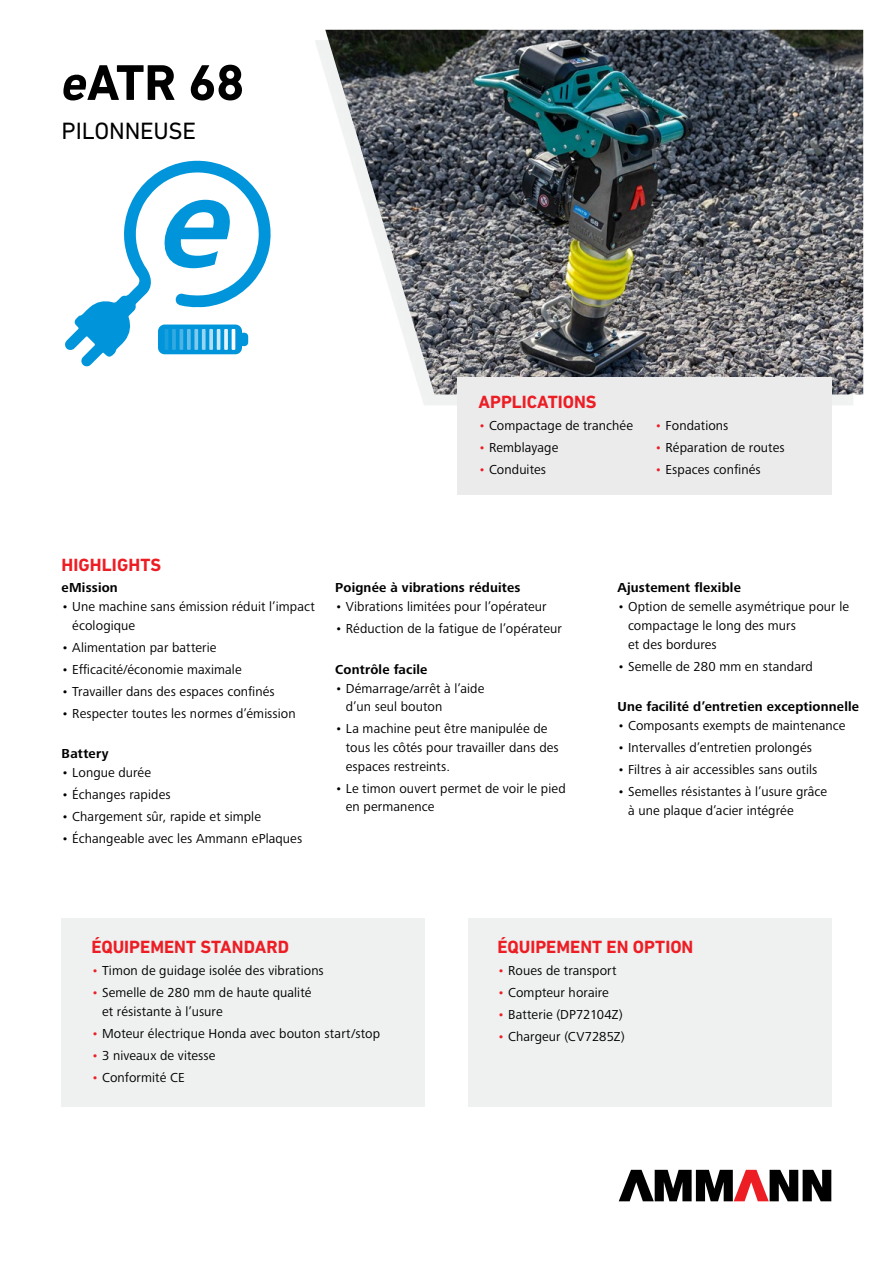
<style>
.page{position:relative;width:893px;height:1263px;background:#fff}
.page>*{position:absolute;margin:0;border:0;box-sizing:border-box;transform-origin:0 0}
.t1{font:700 51px "DIN Next LT Pro";color:#000}
.t2{font:24px "DIN Next LT Pro";letter-spacing:-.01em;color:#000}
.t3{font:700 18px "DIN Next LT Pro";color:#ed1d24}
.t4{font:13.5px/18.8px "Frutiger Next LTW1 G";letter-spacing:.01em;color:#000}
.t5{font:700 13.5px "Frutiger Next LTW1 G";letter-spacing:.015em;color:#000}
.s1{font-style:italic}
.s2{color:#ed1d24}
</style>
<div class="page">
<div style="left:315px;top:40px;width:538px;height:366px;background:#707575;opacity:.1"></div>
<img style="left:325px;top:30px;width:538px;height:364px">
<svg style="left:65px;top:160px;width:206px;height:207px"></svg>
<svg style="left:619px;top:1170px;width:212px;height:31px"></svg>
<div style="left:457px;top:377px;width:374px;height:118px;background:#ebebec"></div>
<div style="left:62px;top:918px;width:363px;height:189px;background:#eff0f0"></div>
<div style="left:468px;top:918px;width:363px;height:189px;background:#eff0f0"></div>
<h1 class="t1" style="left:62px;top:53px;width:184px"><span class="s1">e</span>ATR 68</h1>
<h2 class="t2" style="left:62px;top:117px;width:136px">PILONNEUSE</h2>
<h3 class="t3" style="left:478px;top:391px;width:120px">APPLICATIONS</h3>
<p class="t4" style="left:478px;top:416px;width:156px"><span class="s2">•</span> Compactage de tranchée</p>
<p class="t4" style="left:478px;top:438px;width:81px"><span class="s2">•</span> Remblayage</p>
<p class="t4" style="left:478px;top:460px;width:69px"><span class="s2">•</span> Conduites</p>
<p class="t4" style="left:655px;top:416px;width:75px"><span class="s2">•</span> Fondations</p>
<p class="t4" style="left:655px;top:438px;width:131px"><span class="s2">•</span> Réparation de routes</p>
<p class="t4" style="left:655px;top:460px;width:107px"><span class="s2">•</span> Espaces confinés</p>
<h3 class="t3" style="left:62px;top:554px;width:101px">HIGHLIGHTS</h3>
<p class="t5" style="left:62px;top:580px;width:58px">eMission</p>
<p class="t4" style="left:72px;top:598px;width:244px;text-indent:-11px">• Une machine sans émission réduit l’impact écologique</p>
<p class="t4" style="left:62px;top:638px;width:156px">• Alimentation par batterie</p>
<p class="t4" style="left:62px;top:660px;width:181px">• Efficacité/économie maximale</p>
<p class="t4" style="left:62px;top:682px;width:215px">• Travailler dans des espaces confinés</p>
<p class="t4" style="left:62px;top:704px;width:236px">• Respecter toutes les normes d’émission</p>
<p class="t5" style="left:62px;top:746px;width:48px">Battery</p>
<p class="t4" style="left:62px;top:764px;width:91px">• Longue durée</p>
<p class="t4" style="left:62px;top:786px;width:111px">• Échanges rapides</p>
<p class="t4" style="left:62px;top:808px;width:201px">• Chargement sûr, rapide et simple</p>
<p class="t4" style="left:62px;top:829px;width:242px">• Échangeable avec les Ammann ePlaques</p>
<p class="t5" style="left:335px;top:580px;width:187px">Poignée à vibrations réduites</p>
<p class="t4" style="left:335px;top:598px;width:213px">• Vibrations limitées pour l’opérateur</p>
<p class="t4" style="left:335px;top:620px;width:228px">• Réduction de la fatigue de l’opérateur</p>
<p class="t5" style="left:335px;top:661px;width:94px">Contrôle facile</p>
<p class="t4" style="left:346px;top:679px;width:140px;text-indent:-11px">• Démarrage/arrêt à l’aide d’un seul bouton</p>
<p class="t4" style="left:346px;top:720px;width:214px;text-indent:-11px">• La machine peut être manipulée de tous les côtés pour travailler dans des espaces restreints.</p>
<p class="t4" style="left:346px;top:779px;width:221px;text-indent:-11px">• Le timon ouvert permet de voir le pied en permanence</p>
<p class="t5" style="left:617px;top:580px;width:125px">Ajustement flexible</p>
<p class="t4" style="left:628px;top:598px;width:222px;text-indent:-11px">• Option de semelle asymétrique pour le compactage le long des murs<br>et des bordures</p>
<p class="t4" style="left:617px;top:657px;width:197px">• Semelle de 280 mm en standard</p>
<p class="t5" style="left:617px;top:699px;width:243px">Une facilité d’entretien exceptionnelle</p>
<p class="t4" style="left:617px;top:717px;width:229px">• Composants exempts de maintenance</p>
<p class="t4" style="left:617px;top:738px;width:196px">• Intervalles d’entretien prolongés</p>
<p class="t4" style="left:617px;top:760px;width:201px">• Filtres à air accessibles sans outils</p>
<p class="t4" style="left:628px;top:782px;width:201px;text-indent:-11px">• Semelles résistantes à l’usure grâce à une plaque d’acier intégrée</p>
<h3 class="t3" style="left:91px;top:936px;width:199px">ÉQUIPEMENT STANDARD</h3>
<p class="t4" style="left:91px;top:962px;width:234px"><span class="s2">•</span> Timon de guidage isolée des vibrations</p>
<p class="t4" style="left:102px;top:984px;width:211px;text-indent:-11px"><span class="s2">•</span> Semelle de 280 mm de haute qualité et résistante à l’usure</p>
<p class="t4" style="left:91px;top:1024px;width:290px"><span class="s2">•</span> Moteur électrique Honda avec bouton start/stop</p>
<p class="t4" style="left:91px;top:1046px;width:126px"><span class="s2">•</span> 3 niveaux de vitesse</p>
<p class="t4" style="left:91px;top:1068px;width:95px"><span class="s2">•</span> Conformité CE</p>
<h3 class="t3" style="left:497px;top:936px;width:197px">ÉQUIPEMENT EN OPTION</h3>
<p class="t4" style="left:497px;top:962px;width:121px"><span class="s2">•</span> Roues de transport</p>
<p class="t4" style="left:497px;top:984px;width:113px"><span class="s2">•</span> Compteur horaire</p>
<p class="t4" style="left:497px;top:1005px;width:127px"><span class="s2">•</span> Batterie (DP72104Z)</p>
<p class="t4" style="left:497px;top:1027px;width:129px"><span class="s2">•</span> Chargeur (CV7285Z)</p>
</div>
